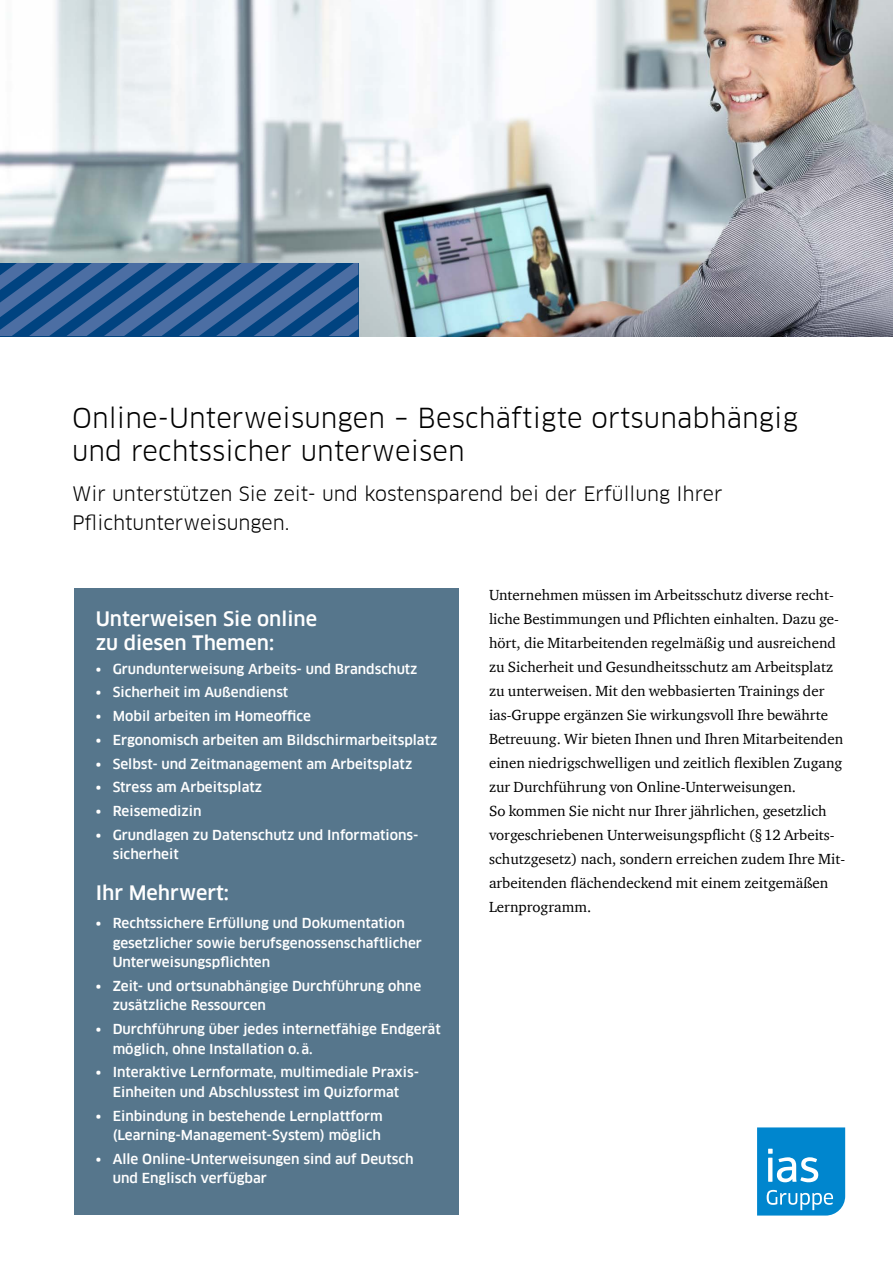
<style>
.page{position:relative;width:893px;height:1263px;background:#fff}
.page>*{position:absolute;margin:0;border:0;box-sizing:border-box;transform-origin:0 0}
.t1{font:27px/32.4px "Clan Offc";letter-spacing:.005em;color:#000}
.t2{font:19.5px/29.4px "Clan Offc";color:#000}
.t3{font:500 19.5px/24px "Clan Offc";color:#fff}
.t4{font:15px/24px "ITC Charter Com";color:#000}
.t5{font:500 13.5px/19.5px "Clan Offc";color:#fff}
</style>
<div class="page">
<svg style="left:757px;top:1127px;width:88px;height:88px;background:#2296d4"></svg>
<div style="left:74px;top:588px;width:384px;height:626px;background:#56768c"></div>
<img style="left:0;top:0;width:893px;height:336px">
<svg style="left:0;top:263px;width:358px;height:73px;background:#285a92"></svg>
<h1 class="t1" style="left:72px;top:402px;width:727px">Online-Unterweisungen – Beschäftigte ortsunabhängig und rechtssicher unterweisen</h1>
<h2 class="t2" style="left:72px;top:479px;width:652px">Wir unterstützen Sie zeit- und kostensparend bei der Erfüllung Ihrer<br>Pflicht-unterweisungen.</h2>
<h2 class="t3" style="left:96px;top:607px;width:223px">Unterweisen Sie online zu diesen Themen:</h2>
<p class="t5" style="left:96px;top:659px;width:323px">• Grundunterweisung Arbeits- und Brandschutz</p>
<p class="t5" style="left:96px;top:683px;width:194px">• Sicherheit im Außendienst</p>
<p class="t5" style="left:96px;top:706px;width:217px">• Mobil arbeiten im Homeoffice</p>
<p class="t5" style="left:96px;top:730px;width:343px">• Ergonomisch arbeiten am Bildschirmarbeitsplatz</p>
<p class="t5" style="left:96px;top:754px;width:318px">• Selbst- und Zeitmanagement am Arbeitsplatz</p>
<p class="t5" style="left:96px;top:778px;width:168px">• Stress am Arbeitsplatz</p>
<p class="t5" style="left:96px;top:801px;width:107px">• Reisemedizin</p>
<p class="t5" style="left:113px;top:825px;width:306px;text-indent:-17px">• Grundlagen zu Datenschutz und Informations&shy;sicherheit</p>
<h2 class="t3" style="left:96px;top:881px;width:135px">Ihr Mehrwert:</h2>
<p class="t5" style="left:113px;top:913px;width:311px;text-indent:-17px">• Rechtssichere Erfüllung und Dokumentation gesetzlicher sowie berufsgenossenschaftlicher<br>Unterweisungspflichten</p>
<p class="t5" style="left:113px;top:976px;width:310px;text-indent:-17px">• Zeit- und ortsunabhängige Durchführung ohne zusätzliche Ressourcen</p>
<p class="t5" style="left:113px;top:1019px;width:330px;text-indent:-17px">• Durchführung über jedes internetfähige Endgerät möglich, ohne Installation o.ä.</p>
<p class="t5" style="left:96px;top:1063px;width:325px;text-align:center">• Interaktive Lernformate, multimediale Praxis-<br>Einheiten und Abschlusstest im Quizformat</p>
<p class="t5" style="left:96px;top:1106px;width:289px;text-align:right">• Einbindung in bestehende Lernplattform (Learning-Management-System) möglich</p>
<p class="t5" style="left:113px;top:1149px;width:303px;text-indent:-17px">• Alle Online-Unterweisungen sind auf Deutsch und Englisch verfügbar</p>
<p class="t4" style="left:489px;top:583px;width:358px">Unternehmen müssen im Arbeitsschutz diverse recht&shy;liche Bestimmungen und Pflichten einhalten. Dazu ge&shy;hört, die Mitarbeitenden regelmäßig und ausreichend zu Sicherheit und Gesundheitsschutz am Arbeitsplatz zu unterweisen. Mit den webbasierten Trainings der ias-Gruppe ergänzen Sie wirkungsvoll Ihre bewährte Betreuung. Wir bieten Ihnen und Ihren Mitarbeitenden einen niedrigschwelligen und zeitlich flexiblen Zugang zur Durchführung von Online-Unterweisungen.<br>So kommen Sie nicht nur Ihrer jährlichen, gesetzlich vorgeschriebenen Unterweisungspflicht (§12 Arbeits&shy;schutzgesetz) nach, sondern erreichen zudem Ihre Mit&shy;arbeitenden flächendeckend mit einem zeitgemäßen Lernprogramm.</p>
</div>
